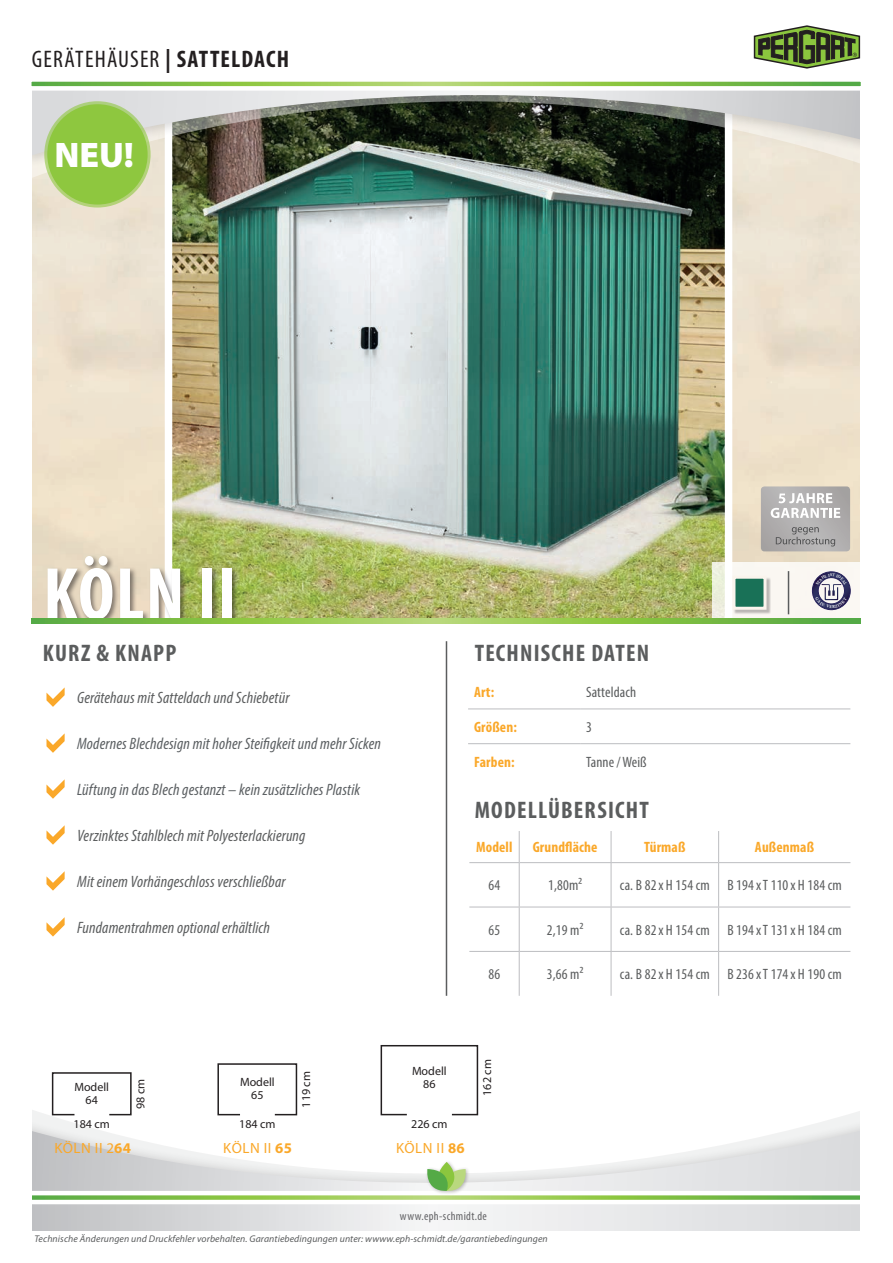
<style>
.page{position:relative;width:893px;height:1263px;background:#fff}
.page>*{position:absolute;margin:0;border:0;box-sizing:border-box;transform-origin:0 0}
.t1{font:700 condensed 75px "Myriad Pro";letter-spacing:.02em;color:#fff}
.t2{font:900 35.55px "Myriad Pro";color:#fff}
.t3{font:700 condensed 24px "Myriad Pro";letter-spacing:.05em;color:#5b5d5e}
.t4{font:condensed 24px "Myriad Pro";letter-spacing:.05em;color:#231f20}
.t5{font:italic condensed 16.5px "Myriad Pro";letter-spacing:.01em;color:#5b5d5e}
.t6{font:italic condensed 16.5px "Myriad Pro";letter-spacing:.01em;color:#5b5f62}
.t7{font:condensed 15px "Myriad Pro";letter-spacing:.01em;color:#5b5d5e}
.t8{font:700 condensed 15px "Myriad Pro";letter-spacing:.01em;color:#faa82a}
.t9{font:14.85px "Myriad Pro";letter-spacing:.04em;color:#faa82a}
.t10{font:12px/12.9px "Myriad Pro";color:#231f20;text-align:center}
.t11{font:condensed 12px "Myriad Pro";letter-spacing:.03em;color:#636366}
.t12{font:italic 9.75px "Myriad Pro";letter-spacing:.01em;color:#5b5d5e}
.s1{font-weight:700}
</style>
<div class="page">
<img style="left:32px;top:225px;width:133px;height:394px">
<img style="left:732px;top:225px;width:129px;height:399px">
<img style="left:174px;top:225px;width:549px;height:394px">
<svg style="left:32px;top:1094px;width:828px;height:137px"></svg>
<svg style="left:32px;top:1206px;width:828px;height:24px"></svg>
<div style="left:47px;top:555px;width:193px;height:72px;background:#231f20;opacity:.54"></div>
<svg style="left:32px;top:193px;width:828px;height:32px;background:#8a9f93"></svg>
<div style="left:14px;top:80px;width:879px;height:113px;background:#231f20;opacity:.15"></div>
<svg style="left:32px;top:93px;width:829px;height:63px;background:#787c72"></svg>
<div style="left:0;top:0;width:32px;height:1263px;background:#fff"></div>
<div style="left:861px;top:0;width:32px;height:1263px;background:#fff"></div>
<hr style="left:446px;top:641px;width:1px;height:355px;background:#5b5d5e">
<div style="left:425px;top:1160px;width:45px;height:36px;background:#fff"></div>
<svg style="left:32px;top:1162px;width:828px;height:44px"></svg>
<div style="left:31px;top:621px;width:829px;height:17px;background:#fff"></div>
<hr style="left:468px;top:708px;width:112px;height:1px;background:#bcbdc0">
<hr style="left:580px;top:708px;width:270px;height:1px;background:#bcbdc0">
<hr style="left:468px;top:743px;width:112px;height:1px;background:#bcbdc0">
<hr style="left:580px;top:743px;width:270px;height:1px;background:#bcbdc0">
<svg style="left:31px;top:25px;width:830px;height:68px"></svg>
<hr style="left:519px;top:863px;width:1px;height:44px;background:#bcbdc0">
<hr style="left:611px;top:863px;width:1px;height:44px;background:#bcbdc0">
<hr style="left:718px;top:863px;width:1px;height:44px;background:#bcbdc0">
<hr style="left:469px;top:907px;width:50px;height:1px;background:#bcbdc0">
<hr style="left:519px;top:907px;width:92px;height:1px;background:#bcbdc0">
<hr style="left:519px;top:907px;width:1px;height:44px;background:#bcbdc0">
<hr style="left:611px;top:907px;width:108px;height:1px;background:#bcbdc0">
<hr style="left:611px;top:907px;width:1px;height:44px;background:#bcbdc0">
<hr style="left:719px;top:907px;width:131px;height:1px;background:#bcbdc0">
<hr style="left:718px;top:907px;width:1px;height:44px;background:#bcbdc0">
<hr style="left:519px;top:952px;width:1px;height:44px;background:#bcbdc0">
<hr style="left:611px;top:952px;width:1px;height:44px;background:#bcbdc0">
<hr style="left:718px;top:952px;width:1px;height:44px;background:#bcbdc0">
<hr style="left:469px;top:862px;width:50px;height:1px;background:#bcbdc0">
<hr style="left:519px;top:862px;width:92px;height:1px;background:#bcbdc0">
<hr style="left:611px;top:862px;width:108px;height:1px;background:#bcbdc0">
<hr style="left:719px;top:862px;width:131px;height:1px;background:#bcbdc0">
<hr style="left:519px;top:831px;width:1px;height:31px;background:#bcbdc0">
<hr style="left:611px;top:831px;width:1px;height:31px;background:#bcbdc0">
<hr style="left:718px;top:831px;width:1px;height:31px;background:#bcbdc0">
<hr style="left:469px;top:951px;width:50px;height:1px;background:#bcbdc0">
<hr style="left:519px;top:951px;width:92px;height:1px;background:#bcbdc0">
<hr style="left:611px;top:951px;width:108px;height:1px;background:#bcbdc0">
<hr style="left:719px;top:951px;width:131px;height:1px;background:#bcbdc0">
<svg style="left:46px;top:687px;width:19px;height:20px"></svg>
<svg style="left:46px;top:733px;width:19px;height:20px"></svg>
<svg style="left:46px;top:779px;width:19px;height:20px"></svg>
<svg style="left:46px;top:825px;width:19px;height:20px"></svg>
<svg style="left:46px;top:871px;width:19px;height:20px"></svg>
<svg style="left:46px;top:917px;width:19px;height:19px"></svg>
<svg style="left:712px;top:562px;width:149px;height:57px;fill:#faf7f2"></svg>
<hr style="left:788px;top:571px;width:1px;height:43px;background:#5b5d5e">
<div style="left:733px;top:577px;width:38px;height:37px;background:#231f20;opacity:.3"></div>
<div style="left:732px;top:576px;width:34px;height:34px;background:#197157;border:3px solid #faf4ed"></div>
<svg style="left:32px;top:619px;width:829px;height:4px;background:#87c14f"></svg>
<svg style="left:52px;top:1072px;width:80px;height:44px"></svg>
<svg style="left:217px;top:1063px;width:81px;height:53px"></svg>
<svg style="left:381px;top:1045px;width:98px;height:71px"></svg>
<div style="left:46px;top:103px;width:103px;height:103px;background:#b2d17a;border-radius:50%"></div>
<div style="left:44px;top:101px;width:107px;height:107px;border:3px solid #8ec73f;border-radius:50%"></div>
<div style="left:47px;top:104px;width:101px;height:101px;background:#8ec73f;border-radius:50%"></div>
<svg style="left:761px;top:486px;width:89px;height:65px;background:#b5b3b3"></svg>
<svg style="left:812px;top:571px;width:39px;height:39px"></svg>
<h3 class="t4" style="left:32px;top:44px;width:259px">GERÄTEHÄUSER <span class="s1">| SATTELDACH</span></h3>
<h2 class="t2" style="left:54px;top:131px;width:81px">NEU!</h2>
<h1 class="t1" style="left:43px;top:547px;width:195px">KÖLN II</h1>
<h3 class="t3" style="left:43px;top:638px;width:135px">KURZ &amp; KNAPP</h3>
<p class="t5" style="left:77px;top:688px;width:214px">Gerätehaus mit Satteldach und Schiebetür</p>
<p class="t6" style="left:77px;top:734px;width:305px">Modernes Blechdesign mit hoher Steifigkeit und mehr Sicken</p>
<p class="t6" style="left:77px;top:780px;width:285px">Lüftung in das Blech gestanzt – kein zusätzliches Plastik</p>
<p class="t5" style="left:77px;top:826px;width:230px">Verzinktes Stahlblech mit Polyesterlackierung</p>
<p class="t5" style="left:77px;top:872px;width:210px">Mit einem Vorhängeschloss verschließbar</p>
<p class="t5" style="left:77px;top:918px;width:194px">Fundamentrahmen optional erhältlich</p>
<h3 class="t3" style="left:475px;top:638px;width:176px">TECHNISCHE DATEN</h3>
<p class="t8" style="left:474px;top:683px;width:22px">Art:</p>
<p class="t7" style="left:586px;top:683px;width:52px">Satteldach</p>
<p class="t8" style="left:474px;top:717px;width:44px">Größen:</p>
<p class="t7" style="left:586px;top:718px;width:7px">3</p>
<p class="t8" style="left:474px;top:752px;width:42px">Farben:</p>
<p class="t7" style="left:586px;top:753px;width:62px">Tanne/Weiß</p>
<h3 class="t3" style="left:475px;top:795px;width:176px">MODELLÜBERSICHT</h3>
<p class="t8" style="left:476px;top:838px;width:38px">Modell</p>
<p class="t8" style="left:533px;top:838px;width:66px">Grundfläche</p>
<p class="t8" style="left:644px;top:838px;width:43px">Türmaß</p>
<p class="t8" style="left:755px;top:838px;width:61px">Außenmaß</p>
<p class="t7" style="left:488px;top:876px;width:13px">64</p>
<p class="t7" style="left:548px;top:876px;width:35px">1,80m²</p>
<p class="t7" style="left:620px;top:876px;width:223px">ca. B 82x H 154 cm B 194xT 110x H 184 cm</p>
<p class="t7" style="left:488px;top:921px;width:13px">65</p>
<p class="t7" style="left:547px;top:921px;width:38px">2,19 m²</p>
<p class="t7" style="left:620px;top:921px;width:223px">ca. B 82x H 154 cm B 194xT 131x H 184 cm</p>
<p class="t7" style="left:488px;top:965px;width:13px">86</p>
<p class="t7" style="left:547px;top:965px;width:38px">3,66 m²</p>
<p class="t7" style="left:620px;top:965px;width:223px">ca. B 82x H 154 cm B 236xT 174x H 190 cm</p>
<p class="t10" style="left:74px;top:1080px;width:36px">Modell<br>64</p>
<p class="t10" style="left:74px;top:1118px;width:38px">184 cm</p>
<p class="t10" style="left:134px;top:1109px;width:32px;rotate:-90deg">98 cm</p>
<p class="t10" style="left:240px;top:1076px;width:36px">Modell<br>65</p>
<p class="t10" style="left:239px;top:1118px;width:38px">184 cm</p>
<p class="t9" style="left:54px;top:1138px;width:78px">KÖLN II 2<span class="s1">64</span></p>
<p class="t9" style="left:223px;top:1138px;width:70px">KÖLN II <span class="s1">65</span></p>
<p class="t10" style="left:300px;top:1107px;width:38px;rotate:-90deg">119 cm</p>
<p class="t10" style="left:412px;top:1064px;width:36px">Modell<br>86</p>
<p class="t10" style="left:411px;top:1118px;width:38px">226 cm</p>
<p class="t9" style="left:396px;top:1138px;width:70px">KÖLN II <span class="s1">86</span></p>
<p class="t10" style="left:480px;top:1096px;width:38px;rotate:-90deg">162 cm</p>
<p class="t11" style="left:400px;top:1209px;width:88px">www.eph-schmidt.de</p>
<p class="t12" style="left:34px;top:1233px;width:515px">Technische Änderungen und Druckfehler vorbehalten. Garantiebedingungen unter: wwww.eph-schmidt.de/garantiebedingungen</p>
</div>
